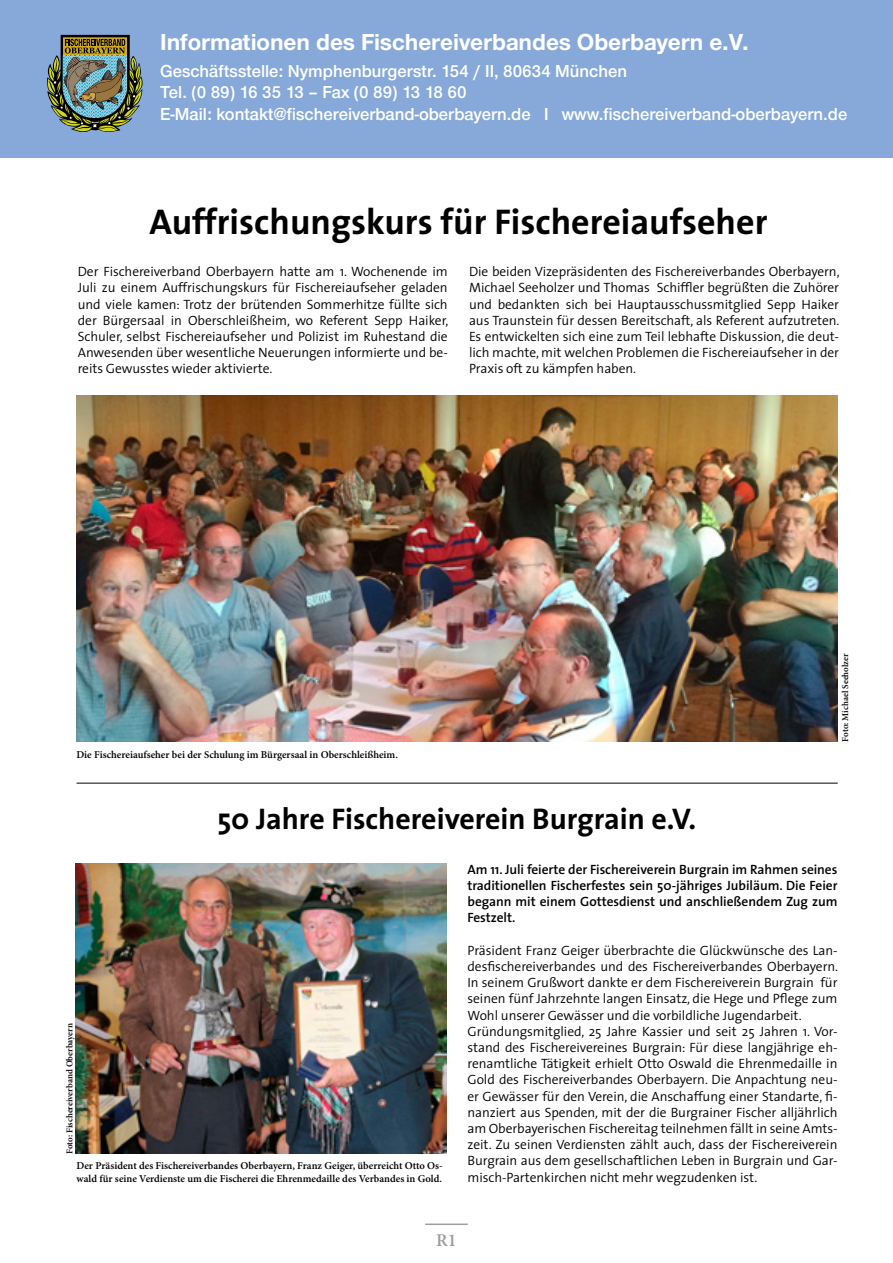
<style>
.page{position:relative;width:893px;height:1263px;background:#fff}
.page>*{position:absolute;margin:0;border:0;box-sizing:border-box;transform-origin:0 0}
.t1{font:700 36px "The Sans";color:#000}
.t2{font:700 30px "The Sans";color:#000}
.t3{font:700 24px "Nimbus Sans Novus T";color:#fff}
.t4{font:600 18px/21.6px "Nimbus Sans Novus T";color:#fff}
.t5{font:600 18px "Minion Pro";color:#9c9d9d}
.t6{font:300 13.5px/16.2px "The Sans";letter-spacing:-.005em;color:#000;text-align:justify}
.t7{font:600 13.5px/16.2px "The Sans";letter-spacing:-.005em;color:#000;text-align:justify}
.t8{font:600 10.5px/12.6px "Minion Pro";color:#000}
.t9{font:600 9px "Minion Pro";letter-spacing:-.005em;color:#000}
</style>
<div class="page">
<hr style="left:425px;top:1223px;width:43px;height:2px;background:#9c9d9d">
<img style="left:76px;top:864px;width:370px;height:290px">
<img style="left:77px;top:395px;width:761px;height:346px">
<hr style="left:77px;top:783px;width:761px;height:1px;background:#000">
<div style="left:0;top:0;width:893px;height:157px;background:#81a5d7"></div>
<img style="left:47px;top:35px;width:96px;height:97px">
<h3 class="t3" style="left:160px;top:28px;width:590px">Informationen des Fischereiverbandes Oberbayern e.V.</h3>
<h3 class="t4" style="left:160px;top:60px;width:689px">Geschäftsstelle: Nymphenburgerstr. 154 / II, 80634 München<br>Tel. (0 89) 16 35 13 – Fax (0 89) 13 18 60<br>E-Mail: kontakt@fischereiverband-oberbayern.de I www.fischereiverband-oberbayern.de</h3>
<h1 class="t1" style="left:149px;top:192px;width:620px">Auffrischungskurs für Fischereiaufseher</h1>
<p class="t6" style="left:78px;top:263px;width:372px">Der Fischereiverband Oberbayern hatte am 1. Wochenende im Juli zu einem Auffrischungskurs für Fischereiaufseher geladen und viele kamen: Trotz der brütenden Sommerhitze füllte sich der Bürgersaal in Oberschleißheim, wo Referent Sepp Haiker, Schuler, selbst Fischereiaufseher und Polizist im Ruhestand die Anwesenden über wesentliche Neuerungen informierte und be&shy;reits Gewusstes wieder aktivierte.</p>
<p class="t6" style="left:469px;top:263px;width:372px">Die beiden Vizepräsidenten des Fischereiverbandes Oberbayern, Michael Seeholzer und Thomas Schiffler begrüßten die Zuhörer und bedankten sich bei Hauptausschussmitglied Sepp Haiker aus Traunstein für dessen Bereitschaft, als Referent aufzutreten.<br>Es entwickelten sich eine zum Teil lebhafte Diskussion, die deut&shy;lich machte, mit welchen Problemen die Fischereiaufseher in der Praxis oft zu kämpfen haben.</p>
<p class="t8" style="left:76px;top:748px;width:323px">Die Fischereiaufseher bei der Schulung im Bürgersaal in Oberschleißheim.</p>
<h2 class="t2" style="left:218px;top:794px;width:480px">50 Jahre Fischereiverein Burgrain e.V.</h2>
<p class="t9" style="left:840px;top:742px;width:90px;rotate:-90deg">Foto: Michael Seeholzer</p>
<p class="t9" style="left:64px;top:1154px;width:132px;rotate:-90deg">Foto: Fischereiverband Oberbayern</p>
<p class="t8" style="left:77px;top:1160px;width:368px">Der Präsident des Fischereiverbandes Oberbayern, Franz Geiger, überreicht Otto Os&shy;wald für seine Verdienste um die Fischerei die Ehrenmedaille des Verbandes in Gold.</p>
<p class="t7" style="left:467px;top:861px;width:371px">Am 11. Juli feierte der Fischereiverein Burgrain im Rahmen seines traditionellen Fischerfestes sein 50-jähriges Jubiläum. Die Feier begann mit einem Gottesdienst und anschließendem Zug zum Festzelt.</p>
<p class="t6" style="left:467px;top:942px;width:372px;text-align:left">Präsident Franz Geiger überbrachte die Glückwünsche des Lan&shy;desfischereiverbandes und des Fischereiverbandes Oberbayern.<br>In seinem Grußwort dankte er dem Fischereiverein Burgrain für seinen fünf Jahrzehnte langen Einsatz, die Hege und Pflege zum Wohl unserer Gewässer und die vorbildliche Jugendarbeit.<br>Gründungsmitglied, 25 Jahre Kassier und seit 25 Jahren 1. Vor&shy;stand des Fischereivereines Burgrain: Für diese langjährige eh&shy;renamtliche Tätigkeit erhielt Otto Oswald die Ehrenmedaille in Gold des Fischereiverbandes Oberbayern. Die Anpachtung neu&shy;er Gewässer für den Verein, die Anschaffung einer Standarte, fi&shy;nanziert aus Spenden, mit der die Burgrainer Fischer alljährlich am Oberbayerischen Fischereitag teilnehmen fällt in seine Amts&shy;zeit. Zu seinen Verdiensten zählt auch, dass der Fischereiverein Burgrain aus dem gesellschaftlichen Leben in Burgrain und Gar&shy;misch-Partenkirchen nicht mehr wegzudenken ist.</p>
<h3 class="t5" style="left:436px;top:1230px;width:22px">R1</h3>
</div>
